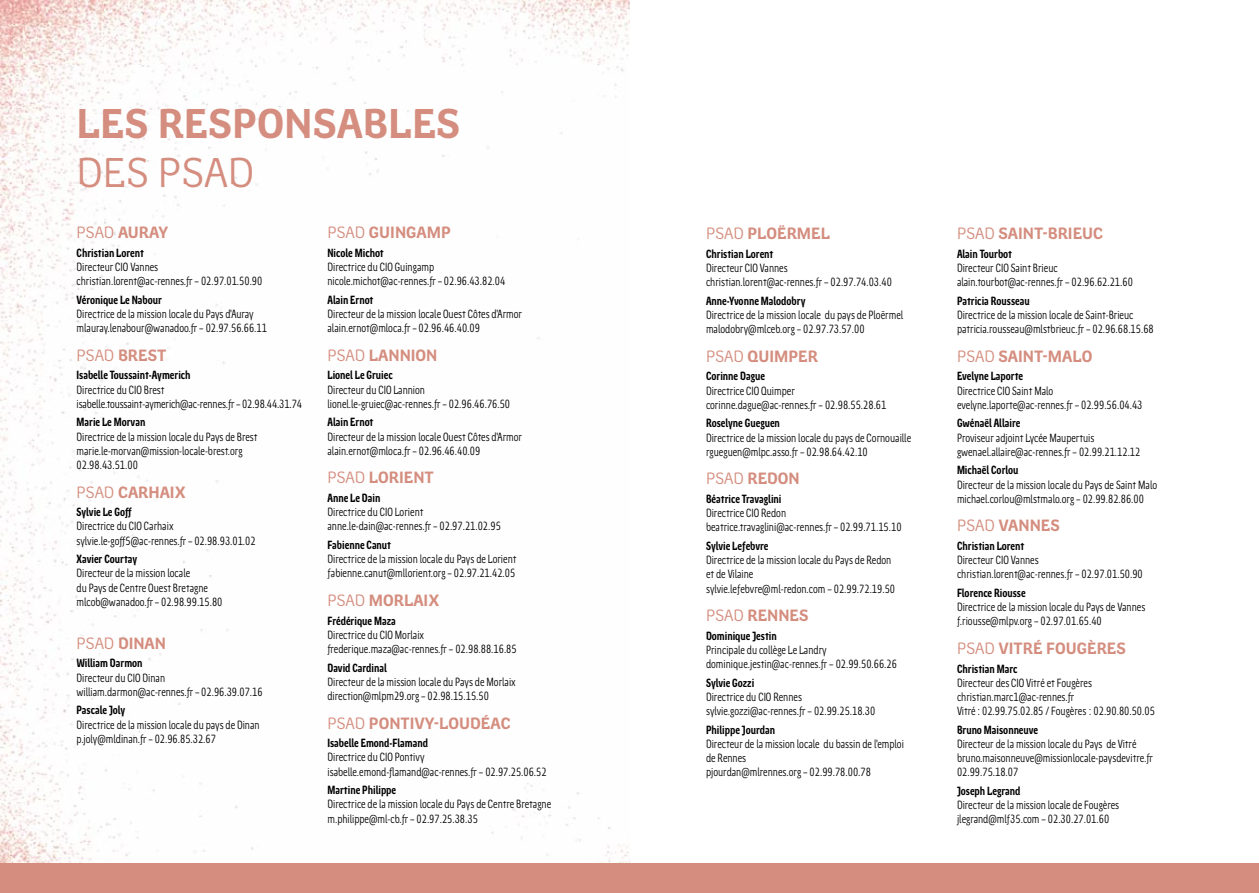
<style>
.page{position:relative;width:1259px;height:893px;background:#fff}
.page>*{position:absolute;margin:0;border:0;box-sizing:border-box;transform-origin:0 0}
.t1{font:700 42px "Region Bretagne";color:#d48d7e}
.t2{font:42px "Region Bretagne";color:#d48d7e}
.t3{font:700 16.5px "Region Bretagne";color:#d48d7e}
.t4{font:12px/14.2px "Region Bretagne Cond";color:#000}
.t5{font:700 12px "Region Bretagne Cond";color:#000}
.s1{font-weight:400}
</style>
<div class="page">
<img style="left:0;top:0;width:629px;height:863px">
<div style="left:0;top:863px;width:1259px;height:30px;background:#d48d7e"></div>
<h1 class="t1" style="left:77px;top:100px;width:385px">LES RESPONSABLES</h1>
<h1 class="t2" style="left:77px;top:150px;width:179px">DES PSAD</h1>
<h2 class="t3" style="left:77px;top:224px;width:93px"><span class="s1">PSAD</span> AURAY</h2>
<p class="t5" style="left:77px;top:246px;width:69px">Christian Lorent</p>
<p class="t4" style="left:77px;top:260px;width:187px">Directeur CIO Vannes christian.lorent@ac-rennes.fr – 02.97.01.50.90</p>
<p class="t5" style="left:77px;top:293px;width:87px">Véronique Le Nabour</p>
<p class="t4" style="left:77px;top:307px;width:192px">Directrice de la mission locale du Pays d'Auray mlauray.lenabour@wanadoo.fr – 02.97.56.66.11</p>
<h2 class="t3" style="left:77px;top:346px;width:91px"><span class="s1">PSAD</span> BREST</h2>
<p class="t5" style="left:77px;top:369px;width:116px">Isabelle Toussaint-Aymerich</p>
<p class="t4" style="left:77px;top:383px;width:227px">Directrice du CIO Brest isabelle.toussaint-aymerich@ac-rennes.fr – 02.98.44.31.74</p>
<p class="t5" style="left:77px;top:416px;width:70px">Marie Le Morvan</p>
<p class="t4" style="left:77px;top:430px;width:182px">Directrice de la mission locale du Pays de Brest marie.le-morvan@mission-locale-brest.org<br>02.98.43.51.00</p>
<h2 class="t3" style="left:77px;top:483px;width:111px"><span class="s1">PSAD</span> CARHAIX</h2>
<p class="t5" style="left:77px;top:506px;width:57px">Sylvie Le Goff</p>
<p class="t4" style="left:77px;top:520px;width:181px">Directrice du CIO Carhaix sylvie.le-goff5@ac-rennes.fr – 02.98.93.01.02</p>
<p class="t5" style="left:77px;top:553px;width:62px">Xavier Courtay</p>
<p class="t4" style="left:77px;top:566px;width:147px">Directeur de la mission locale<br>du Pays de Centre Ouest Bretagne mlcob@wanadoo.fr – 02.98.99.15.80</p>
<h2 class="t3" style="left:77px;top:634px;width:91px"><span class="s1">PSAD</span> DINAN</h2>
<p class="t5" style="left:77px;top:657px;width:67px">William Darmon</p>
<p class="t4" style="left:77px;top:671px;width:188px">Directeur du CIO Dinan william.darmon@ac-rennes.fr – 02.96.39.07.16</p>
<p class="t5" style="left:77px;top:704px;width:50px">Pascale Joly</p>
<p class="t4" style="left:77px;top:718px;width:185px">Directrice de la mission locale du pays de Dinan p.joly@mldinan.fr – 02.96.85.32.67</p>
<h2 class="t3" style="left:327px;top:224px;width:125px"><span class="s1">PSAD</span> GUINGAMP</h2>
<p class="t5" style="left:327px;top:246px;width:58px">Nicole Michot</p>
<p class="t4" style="left:327px;top:260px;width:179px">Directrice du CIO Guingamp nicole.michot@ac-rennes.fr – 02.96.43.82.04</p>
<p class="t5" style="left:327px;top:293px;width:47px">Alain Ernot</p>
<p class="t4" style="left:327px;top:307px;width:196px">Directeur de la mission locale Ouest Côtes d'Armor alain.ernot@mloca.fr – 02.96.46.40.09</p>
<h2 class="t3" style="left:327px;top:346px;width:111px"><span class="s1">PSAD</span> LANNION</h2>
<p class="t5" style="left:327px;top:369px;width:67px">Lionel Le Gruiec</p>
<p class="t4" style="left:327px;top:383px;width:184px">Directeur du CIO Lannion lionel.le-gruiec@ac-rennes.fr – 02.96.46.76.50</p>
<p class="t5" style="left:327px;top:416px;width:47px">Alain Ernot</p>
<p class="t4" style="left:327px;top:430px;width:196px">Directeur de la mission locale Ouest Côtes d'Armor alain.ernot@mloca.fr – 02.96.46.40.09</p>
<h2 class="t3" style="left:327px;top:469px;width:108px"><span class="s1">PSAD</span> LORIENT</h2>
<p class="t5" style="left:327px;top:491px;width:54px">Anne Le Dain</p>
<p class="t4" style="left:327px;top:505px;width:175px">Directrice du CIO Lorient anne.le-dain@ac-rennes.fr – 02.97.21.02.95</p>
<p class="t5" style="left:327px;top:538px;width:65px">Fabienne Canut</p>
<p class="t4" style="left:327px;top:552px;width:190px">Directrice de la mission locale du Pays de Lorient fabienne.canut@mllorient.org – 02.97.21.42.05</p>
<h2 class="t3" style="left:327px;top:591px;width:113px"><span class="s1">PSAD</span> MORLAIX</h2>
<p class="t5" style="left:327px;top:614px;width:70px">Frédérique Maza</p>
<p class="t4" style="left:327px;top:628px;width:191px">Directrice du CIO Morlaix frederique.maza@ac-rennes.fr – 02.98.88.16.85</p>
<p class="t5" style="left:327px;top:661px;width:61px">David Cardinal</p>
<p class="t4" style="left:327px;top:675px;width:190px">Directeur de la mission locale du Pays de Morlaix direction@mlpm29.org – 02.98.15.15.50</p>
<h2 class="t3" style="left:327px;top:714px;width:185px"><span class="s1">PSAD</span> PONTIVY-LOUDÉAC</h2>
<p class="t5" style="left:327px;top:736px;width:102px">Isabelle Emond-Flamand</p>
<p class="t4" style="left:327px;top:750px;width:221px">Directrice du CIO Pontivy isabelle.emond-flamand@ac-rennes.fr – 02.97.25.06.52</p>
<p class="t5" style="left:327px;top:783px;width:70px">Martine Philippe</p>
<p class="t4" style="left:327px;top:797px;width:225px">Directrice de la mission locale du Pays de Centre Bretagne m.philippe@ml-cb.fr – 02.97.25.38.35</p>
<h2 class="t3" style="left:706px;top:225px;width:126px"><span class="s1">PSAD</span> PLOËRMEL</h2>
<p class="t5" style="left:706px;top:247px;width:69px">Christian Lorent</p>
<p class="t4" style="left:706px;top:261px;width:187px">Directeur CIO Vannes christian.lorent@ac-rennes.fr – 02.97.74.03.40</p>
<p class="t5" style="left:706px;top:294px;width:101px">Anne-Yvonne Malodobry</p>
<p class="t4" style="left:706px;top:308px;width:199px">Directrice de la mission locale du pays de Ploërmel malodobry@mlceb.org – 02.97.73.57.00</p>
<h2 class="t3" style="left:706px;top:347px;width:113px"><span class="s1">PSAD</span> QUIMPER</h2>
<p class="t5" style="left:706px;top:370px;width:60px">Corinne Dague</p>
<p class="t4" style="left:706px;top:384px;width:182px">Directrice CIO Quimper corinne.dague@ac-rennes.fr – 02.98.55.28.61</p>
<p class="t5" style="left:706px;top:417px;width:75px">Roselyne Gueguen</p>
<p class="t4" style="left:706px;top:431px;width:207px">Directrice de la mission locale du pays de Cornouaille rgueguen@mlpc.asso.fr – 02.98.64.42.10</p>
<h2 class="t3" style="left:706px;top:470px;width:95px"><span class="s1">PSAD</span> REDON</h2>
<p class="t5" style="left:706px;top:492px;width:77px">Béatrice Travaglini</p>
<p class="t4" style="left:706px;top:506px;width:197px">Directrice CIO Redon beatrice.travaglini@ac-rennes.fr – 02.99.71.15.10</p>
<p class="t5" style="left:706px;top:539px;width:64px">Sylvie Lefebvre</p>
<p class="t4" style="left:706px;top:553px;width:190px">Directrice de la mission locale du Pays de Redon et de Vilaine<br>sylvie.lefebvre@ml-redon.com – 02.99.72.19.50</p>
<h2 class="t3" style="left:706px;top:607px;width:104px"><span class="s1">PSAD</span> RENNES</h2>
<p class="t5" style="left:706px;top:629px;width:72px">Dominique Jestin</p>
<p class="t4" style="left:706px;top:643px;width:192px">Principale du collège Le Landry dominique.jestin@ac-rennes.fr – 02.99.50.66.26</p>
<p class="t5" style="left:706px;top:676px;width:50px">Sylvie Gozzi</p>
<p class="t4" style="left:706px;top:690px;width:171px">Directrice du CIO Rennes sylvie.gozzi@ac-rennes.fr – 02.99.25.18.30</p>
<p class="t5" style="left:706px;top:723px;width:71px">Philippe Jourdan</p>
<p class="t4" style="left:706px;top:737px;width:199px">Directeur de la mission locale du bassin de l'emploi de Rennes<br>pjourdan@mlrennes.org – 02.99.78.00.78</p>
<h2 class="t3" style="left:957px;top:225px;width:148px"><span class="s1">PSAD</span> SAINT-BRIEUC</h2>
<p class="t5" style="left:957px;top:247px;width:56px">Alain Tourbot</p>
<p class="t4" style="left:957px;top:261px;width:177px">Directeur CIO Saint Brieuc alain.tourbot@ac-rennes.fr – 02.96.62.21.60</p>
<p class="t5" style="left:957px;top:294px;width:74px">Patricia Rousseau</p>
<p class="t4" style="left:957px;top:308px;width:198px">Directrice de la mission locale de Saint-Brieuc patricia.rousseau@mlstbrieuc.fr – 02.96.68.15.68</p>
<h2 class="t3" style="left:957px;top:347px;width:137px"><span class="s1">PSAD</span> SAINT-MALO</h2>
<p class="t5" style="left:957px;top:370px;width:68px">Evelyne Laporte</p>
<p class="t4" style="left:957px;top:384px;width:187px">Directrice CIO Saint Malo evelyne.laporte@ac-rennes.fr – 02.99.56.04.43</p>
<p class="t5" style="left:957px;top:417px;width:65px">Gwénaël Allaire</p>
<p class="t4" style="left:957px;top:431px;width:185px">Proviseur adjoint Lycée Maupertuis gwenael.allaire@ac-rennes.fr – 02.99.21.12.12</p>
<p class="t5" style="left:957px;top:464px;width:63px">Michaël Corlou</p>
<p class="t4" style="left:957px;top:478px;width:202px">Directeur de la mission locale du Pays de Saint Malo michael.corlou@mlstmalo.org – 02.99.82.86.00</p>
<h2 class="t3" style="left:957px;top:517px;width:104px"><span class="s1">PSAD</span> VANNES</h2>
<p class="t5" style="left:957px;top:539px;width:69px">Christian Lorent</p>
<p class="t4" style="left:957px;top:553px;width:187px">Directeur CIO Vannes christian.lorent@ac-rennes.fr – 02.97.01.50.90</p>
<p class="t5" style="left:957px;top:586px;width:70px">Florence Riousse</p>
<p class="t4" style="left:957px;top:600px;width:190px">Directrice de la mission locale du Pays de Vannes f.riousse@mlpv.org – 02.97.01.65.40</p>
<h2 class="t3" style="left:957px;top:639px;width:170px"><span class="s1">PSAD</span> VITRÉ FOUGÈRES</h2>
<p class="t5" style="left:957px;top:662px;width:62px">Christian Marc</p>
<p class="t4" style="left:957px;top:676px;width:199px">Directeur des CIO Vitré et Fougères christian.marc1@ac-rennes.fr<br>Vitré : 02.99.75.02.85 / Fougères : 02.90.80.50.05</p>
<p class="t5" style="left:957px;top:723px;width:83px">Bruno Maisonneuve</p>
<p class="t4" style="left:957px;top:737px;width:197px">Directeur de la mission locale du Pays de Vitré bruno.maisonneuve@missionlocale-paysdevitre.fr<br>02.99.75.18.07</p>
<p class="t5" style="left:957px;top:784px;width:65px">Joseph Legrand</p>
<p class="t4" style="left:957px;top:798px;width:164px">Directeur de la mission locale de Fougères jlegrand@mlf35.com – 02.30.27.01.60</p>
</div>
